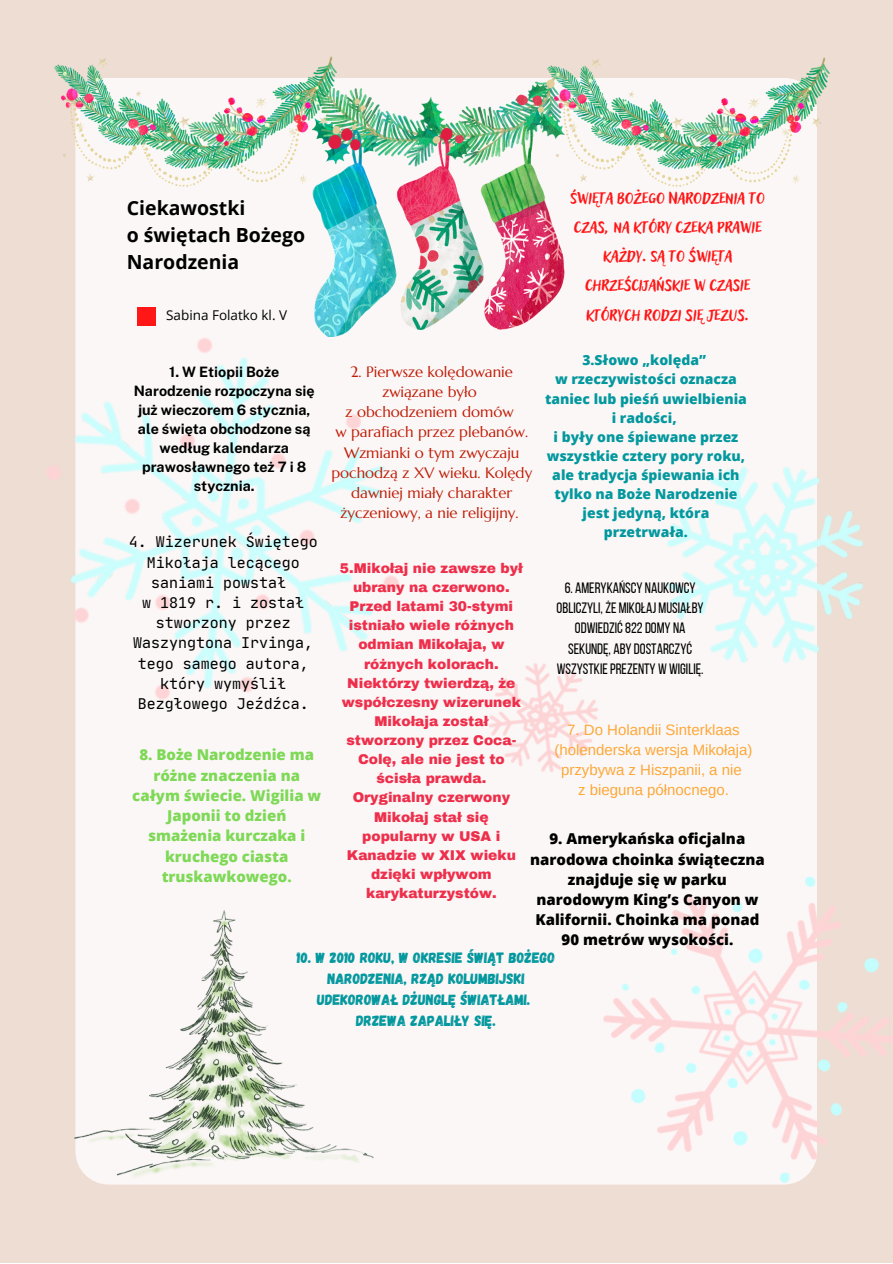
<style>
.page{position:relative;width:893px;height:1264px;background:#fff}
.page>*{position:absolute;margin:0;border:0;box-sizing:border-box;transform-origin:0 0}
.t1{font:21px/29.2px "Adlery Pro Blockletter";color:#ff1616;text-align:center}
.t2{font:700 19.5px/27px "Open Sans";color:#000}
.t3{font:15px/20.2px "Marcellus";color:#bf1c06;text-align:center}
.t4{font:15px/20.2px "Jet Brains Mono";color:#000}
.t5{font:800 15px/20.2px "Open Sans";color:#000;text-align:center}
.t6{font:800 15px/20.2px "Open Sans";color:#7ed957;text-align:center}
.t7{font:15px/20.2px "Bebas Neue";color:#000;text-align:center}
.t8{font:15px/21px "Gagalin";color:#03989e;text-align:center}
.t9{font:15px/20.2px "Arimo";color:#fca838;text-align:center}
.t10{font:700 14.25px/19px "Public Sans";color:#000;text-align:center}
.t11{font:800 13.95px/19px "Open Sans";color:#03989e;text-align:center}
.t12{font:900 13.8px/19px "Archivo";color:#ee2f4b;text-align:center}
.t13{font:13.5px "Open Sans";color:#000}
</style>
<div class="page">
<div style="left:0;top:0;width:892px;height:1262px;background:#eeddd3"></div>
<div style="left:75px;top:78px;width:742px;height:1106px;background:#fcf7f7;border-radius:33px"></div>
<img style="left:313px;top:80px;width:252px;height:256px">
<img style="left:55px;top:57px;width:281px;height:129px">
<img style="left:548px;top:57px;width:281px;height:129px">
<div style="left:137px;top:307px;width:19px;height:18px;background:#ff1616"></div>
<img style="left:47px;top:337px;width:845px;height:846px">
<img style="left:74px;top:910px;width:299px;height:270px">
<p class="t2" style="left:127px;top:194px;width:120px">Ciekawostki</p>
<p class="t2" style="left:127px;top:221px;width:180px">o świętach Bożego<br>Narodzenia</p>
<p class="t1" style="left:570px;top:181px;width:196px">Święta Bożego Narodzenia to czas, na który czeka prawie każdy. Są to święta chrześcijańskie w czasie</p>
<p class="t13" style="left:166px;top:305px;width:122px">Sabina Folatko kl. V</p>
<p class="t1" style="left:586px;top:298px;width:165px">których rodzi się Jezus.</p>
<p class="t11" style="left:582px;top:350px;width:125px">3.Słowo „kolęda”</p>
<p class="t11" style="left:545px;top:369px;width:203px">w rzeczywistości oznacza taniec lub pieśń uwielbienia i radości,</p>
<p class="t11" style="left:546px;top:427px;width:200px">i były one śpiewane przez wszystkie cztery pory roku, ale tradycja śpiewania ich tylko na Boże Narodzenie jest jedyną, która przetrwała.</p>
<p class="t10" style="left:134px;top:362px;width:182px">1. W Etiopii Boże<br>Narodzenie rozpoczyna się już wieczorem 6 stycznia, ale święta obchodzone są według kalendarza prawosławnego też 7 i 8 stycznia.</p>
<p class="t3" style="left:350px;top:361px;width:164px">2. Pierwsze kolędowanie związane było</p>
<p class="t3" style="left:345px;top:402px;width:169px">z obchodzeniem domów</p>
<p class="t3" style="left:331px;top:422px;width:202px">w parafiach przez plebanów.<br>Wzmianki o tym zwyczaju pochodzą z XV wieku. Kolędy dawniej miały charakter życzeniowy, a nie religijny.</p>
<p class="t4" style="left:147px;top:531px;width:172px;text-indent:-18px">4. Wizerunek Świętego<br>Mikołaja lecącego saniami powstał</p>
<p class="t4" style="left:133px;top:592px;width:181px;text-align:center">w 1819 r. i został stworzony przez<br>Waszyngtona Irvinga, tego samego autora, który wymyślił<br>Bezgłowego Jeźdźca.</p>
<p class="t12" style="left:340px;top:559px;width:184px">5.Mikołaj nie zawsze był ubrany na czerwono.<br>Przed latami 30-stymi istniało wiele różnych odmian Mikołaja, w różnych kolorach.<br>Niektórzy twierdzą, że współczesny wizerunek<br>Mikołaja został stworzony przez Coca-<br>Colę, ale nie jest to ścisła prawda.<br>Oryginalny czerwony<br>Mikołaj stał się popularny w USA i<br>Kanadzie w XIX wieku dzięki wpływom karykaturzystów.</p>
<p class="t7" style="left:556px;top:579px;width:148px">6. AMERYKAŃSCY NAUKOWCY<br>OBLICZYLI, ŻE MIKOŁAJ MUSIAŁBY<br>ODWIEDZIĆ822DOMY NA<br>SEKUNDĘ, ABY DOSTARCZYĆ<br>WSZYSTKIEPREZENTY W WIGILIĘ.</p>
<p class="t9" style="left:554px;top:719px;width:200px">7. Do Holandii Sinterklaas (holenderska wersja Mikołaja) przybywa z Hiszpanii, a nie</p>
<p class="t9" style="left:578px;top:780px;width:152px">z bieguna północnego.</p>
<p class="t6" style="left:132px;top:744px;width:190px">8. Boże Narodzenie ma różne znaczenia na całym świecie. Wigilia w<br>Japonii to dzień smażenia kurczaka i kruchego ciasta truskawkowego.</p>
<p class="t5" style="left:530px;top:828px;width:236px">9. Amerykańska oficjalna narodowa choinka świąteczna znajduje się w parku narodowym King’s Canyon w<br>Kalifornii. Choinka ma ponad<br>90 metrów wysokości.</p>
<p class="t8" style="left:297px;top:946px;width:260px">10. W 2010 ROKU, W OKRESIE ŚWIĄT BOŻEGO<br>NARODZENIA, RZĄD KOLUMBIJSKI<br>UDEKOROWAŁ DŻUNGLĘ ŚWIATŁAMI.</p>
<p class="t8" style="left:356px;top:1009px;width:141px">DRZEWA ZAPALIŁY SIĘ.</p>
</div>
